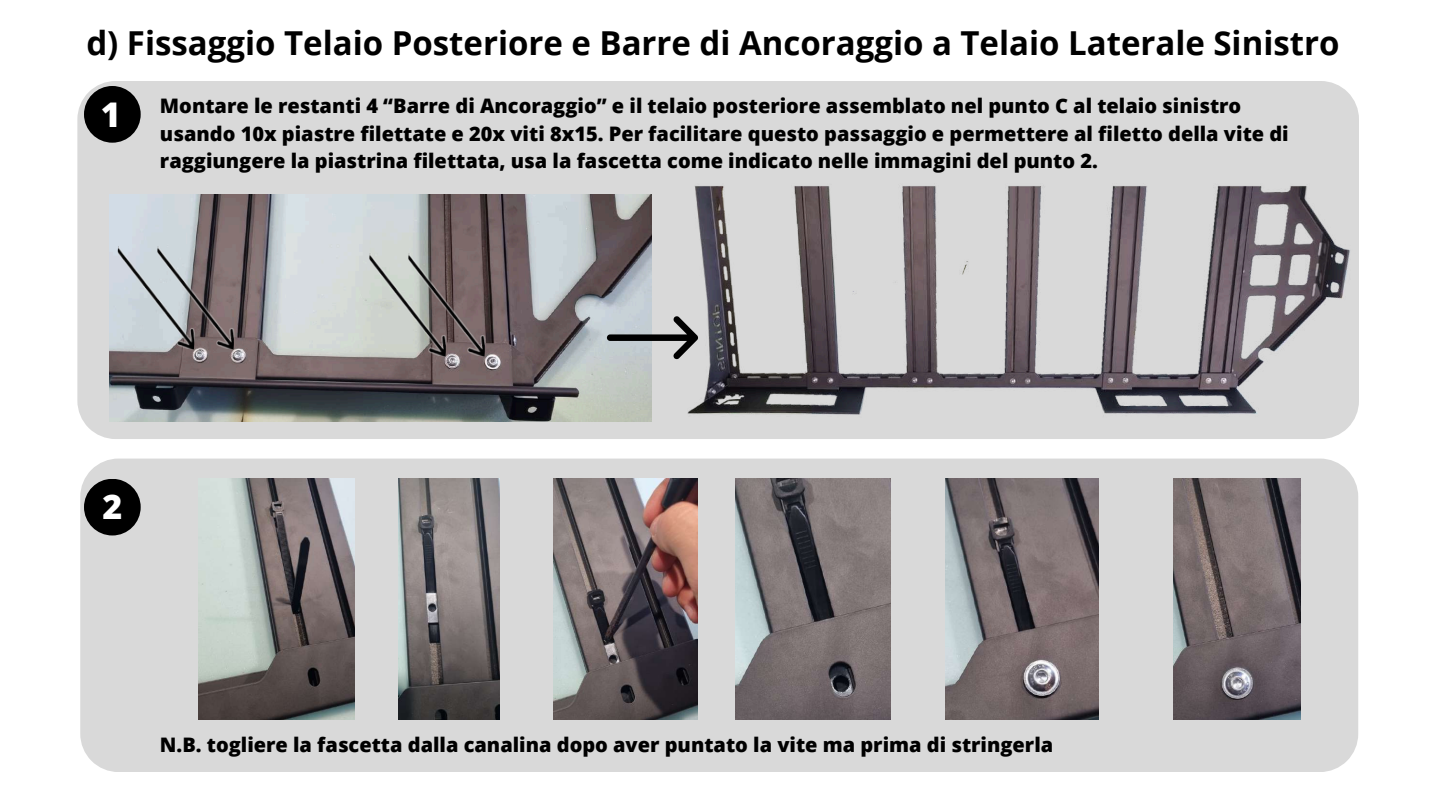
<style>
.page{position:relative;width:1440px;height:810px;background:#fff}
.page>*{position:absolute;margin:0;border:0;box-sizing:border-box;transform-origin:0 0}
.t1{font:800 34px "Open Sans";color:#fff}
.t2{font:700 33px "Open Sans";color:#000}
.t3{font:800 20px/27.8px "Open Sans";color:#000}
</style>
<div class="page">
<div style="left:77px;top:81px;width:1282px;height:358px;background:#d9d9d9"></div>
<div style="left:84px;top:86px;width:57px;height:57px;background:#000;border-radius:50%"></div>
<div style="left:80px;top:459px;width:1278px;height:313px;background:#d9d9d9"></div>
<div style="left:84px;top:479px;width:57px;height:56px;background:#000;border-radius:50%"></div>
<img style="left:199px;top:479px;width:156px;height:241px">
<img style="left:398px;top:479px;width:102px;height:241px">
<img style="left:554px;top:479px;width:143px;height:241px">
<img style="left:735px;top:479px;width:155px;height:241px">
<img style="left:945px;top:479px;width:153px;height:241px">
<img style="left:1173px;top:479px;width:128px;height:241px">
<img style="left:110px;top:195px;width:541px;height:226px">
<img style="left:363px;top:253px;width:39px;height:103px">
<img style="left:402px;top:253px;width:89px;height:103px">
<img style="left:112px;top:246px;width:39px;height:103px">
<img style="left:151px;top:246px;width:89px;height:103px">
<img style="left:687px;top:183px;width:672px;height:248px">
<svg style="left:607px;top:316px;width:91px;height:43px;background:#9ea2a4"></svg>
<h2 class="t2" style="left:86px;top:20px;width:1255px">d) Fissaggio Telaio Posteriore e Barre di Ancoraggio a Telaio Laterale Sinistro</h2>
<h1 class="t1" style="left:101px;top:90px;width:21px">1</h1>
<p class="t3" style="left:160px;top:91px;width:1130px">Montare le restanti 4 “Barre di Ancoraggio” e il telaio posteriore assemblato nel punto C al telaio sinistro usando 10x piastre filettate e 20x viti 8x15. Per facilitare questo passaggio e permettere al filetto della vite di raggiungere la piastrina filettata, usa la fascetta come indicato nelle immagini del punto 2.</p>
<h1 class="t1" style="left:102px;top:482px;width:21px">2</h1>
<p class="t3" style="left:160px;top:730px;width:895px">N.B. togliere la fascetta dalla canalina dopo aver puntato la vite ma prima di stringerla</p>
</div>
